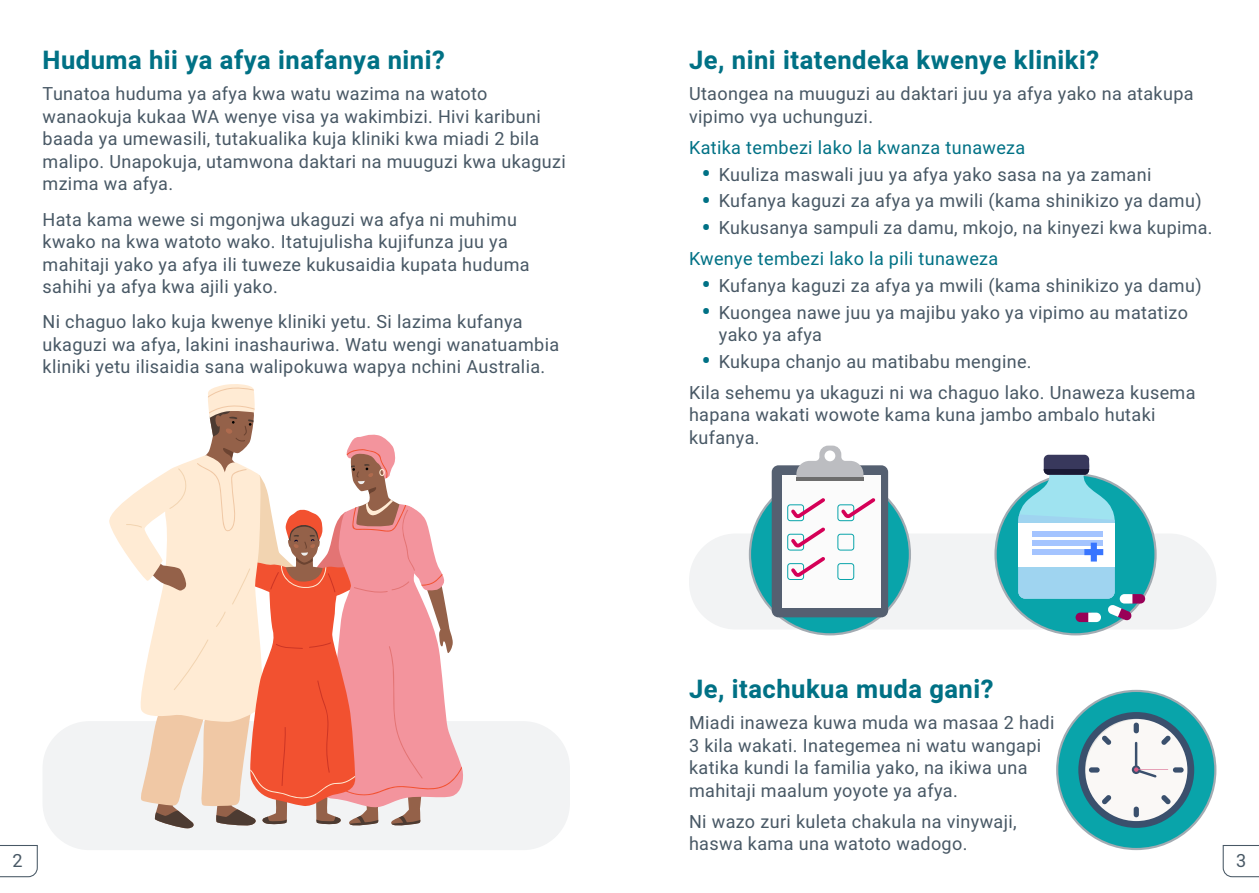
<style>
.page{position:relative;width:1259px;height:893px;background:#fff}
.page>*{position:absolute;margin:0;border:0;box-sizing:border-box;transform-origin:0 0}
.t1{font:700 25.5px "Heebo";letter-spacing:.02em;color:#007185}
.t2{font:18px/22.5px "Heebo";letter-spacing:.02em;color:#485865}
.t3{font:18px "Heebo";letter-spacing:.02em;color:#007185}
.s1{font-weight:700;font-size:24px;color:#007185}
</style>
<div class="page">
<div style="left:43px;top:721px;width:527px;height:129px;background:#f2f3f4;border-radius:47px"></div>
<svg style="left:109px;top:384px;width:354px;height:444px"></svg>
<div style="left:689px;top:533px;width:527px;height:96px;background:#f2f3f4;border-radius:47px"></div>
<div style="left:750px;top:474px;width:160px;height:160px;background:#09a4aa;border-radius:50%"></div>
<div style="left:771px;top:465px;width:117px;height:152px;background:#556071;border-radius:7px"></div>
<div style="left:782px;top:475px;width:98px;height:132px;background:#fbfbfb"></div>
<svg style="left:796px;top:446px;width:67px;height:31px"></svg>
<hr style="left:796px;top:477px;width:67px;height:3px;background:#6d6d6d">
<div style="left:787px;top:504px;width:17px;height:17px;border:1px solid #09a4aa;border-radius:3px"></div>
<div style="left:837px;top:504px;width:17px;height:17px;border:1px solid #09a4aa;border-radius:3px"></div>
<svg style="left:838px;top:498px;width:38px;height:23px"></svg>
<div style="left:787px;top:534px;width:17px;height:17px;border:1px solid #09a4aa;border-radius:3px"></div>
<div style="left:837px;top:534px;width:17px;height:17px;border:1px solid #09a4aa;border-radius:3px"></div>
<div style="left:787px;top:563px;width:17px;height:17px;border:1px solid #09a4aa;border-radius:3px"></div>
<svg style="left:788px;top:498px;width:37px;height:82px"></svg>
<div style="left:837px;top:563px;width:17px;height:17px;border:1px solid #09a4aa;border-radius:3px"></div>
<div style="left:995px;top:474px;width:160px;height:160px;background:#09a4aa;border-radius:50%"></div>
<svg style="left:1018px;top:455px;width:127px;height:167px"></svg>
<div style="left:1057px;top:691px;width:158px;height:158px;background:#09a4aa;border-radius:50%"></div>
<svg style="left:1078px;top:712px;width:116px;height:116px"></svg>
<svg style="left:0;top:845px;width:38px;height:33px"></svg>
<svg style="left:1222px;top:845px;width:37px;height:33px"></svg>
<p class="t1" style="left:43px;top:43px;width:404px">Huduma hii ya afya inafanya nini?</p>
<p class="t2" style="left:43px;top:83px;width:525px">Tunatoa huduma ya afya kwa watu wazima na watoto wanaokuja kukaa WA wenye visa ya wakimbizi. Hivi karibuni baada ya umewasili, tutakualika kuja kliniki kwa miadi 2 bila malipo. Unapokuja, utamwona daktari na muuguzi kwa ukaguzi mzima wa afya.</p>
<p class="t2" style="left:43px;top:208px;width:488px">Hata kama wewe si mgonjwa ukaguzi wa afya ni muhimu kwako na kwa watoto wako. Itatujulisha kujifunza juu ya mahitaji yako ya afya ili tuweze kukusaidia kupata huduma sahihi ya afya kwa ajili yako.</p>
<p class="t2" style="left:43px;top:311px;width:518px">Ni chaguo lako kuja kwenye kliniki yetu. Si lazima kufanya ukaguzi wa afya, lakini inashauriwa. Watu wengi wanatuambia kliniki yetu ilisaidia sana walipokuwa wapya nchini Australia.</p>
<p class="t1" style="left:689px;top:43px;width:412px">Je, nini itatendeka kwenye kliniki?</p>
<p class="t2" style="left:689px;top:83px;width:506px">Utaongea na muuguzi au daktari juu ya afya yako na atakupa vipimo vya uchunguzi.</p>
<p class="t3" style="left:689px;top:135px;width:338px">Katika tembezi lako la kwanza tunaweza</p>
<p class="t2" style="left:702px;top:163px;width:451px"><span class="s1">•</span> Kuuliza maswali juu ya afya yako sasa na ya zamani</p>
<p class="t2" style="left:702px;top:190px;width:501px"><span class="s1">•</span> Kufanya kaguzi za afya ya mwili (kama shinikizo ya damu)</p>
<p class="t2" style="left:702px;top:216px;width:512px"><span class="s1">•</span> Kukusanya sampuli za damu, mkojo, na kinyezi kwa kupima.</p>
<p class="t3" style="left:689px;top:246px;width:311px">Kwenye tembezi lako la pili tunaweza</p>
<p class="t2" style="left:702px;top:274px;width:501px"><span class="s1">•</span> Kufanya kaguzi za afya ya mwili (kama shinikizo ya damu)</p>
<p class="t2" style="left:719px;top:301px;width:471px;text-indent:-17px"><span class="s1">•</span> Kuongea nawe juu ya majibu yako ya vipimo au matatizo yako ya afya</p>
<p class="t2" style="left:702px;top:350px;width:331px"><span class="s1">•</span> Kukupa chanjo au matibabu mengine.</p>
<p class="t2" style="left:689px;top:381px;width:508px">Kila sehemu ya ukaguzi ni wa chaguo lako. Unaweza kusema hapana wakati wowote kama kuna jambo ambalo hutaki kufanya.</p>
<p class="t1" style="left:689px;top:671px;width:306px">Je, itachukua muda gani?</p>
<p class="t2" style="left:689px;top:711px;width:367px">Miadi inaweza kuwa muda wa masaa 2 hadi 3 kila wakati. Inategemea ni watu wangapi katika kundi la familia yako, na ikiwa una mahitaji maalum yoyote ya afya.</p>
<p class="t2" style="left:689px;top:810px;width:329px">Ni wazo zuri kuleta chakula na vinywaji, haswa kama una watoto wadogo.</p>
<p class="t2" style="left:12px;top:849px;width:12px">2</p>
<p class="t2" style="left:1236px;top:849px;width:12px">3</p>
</div>
